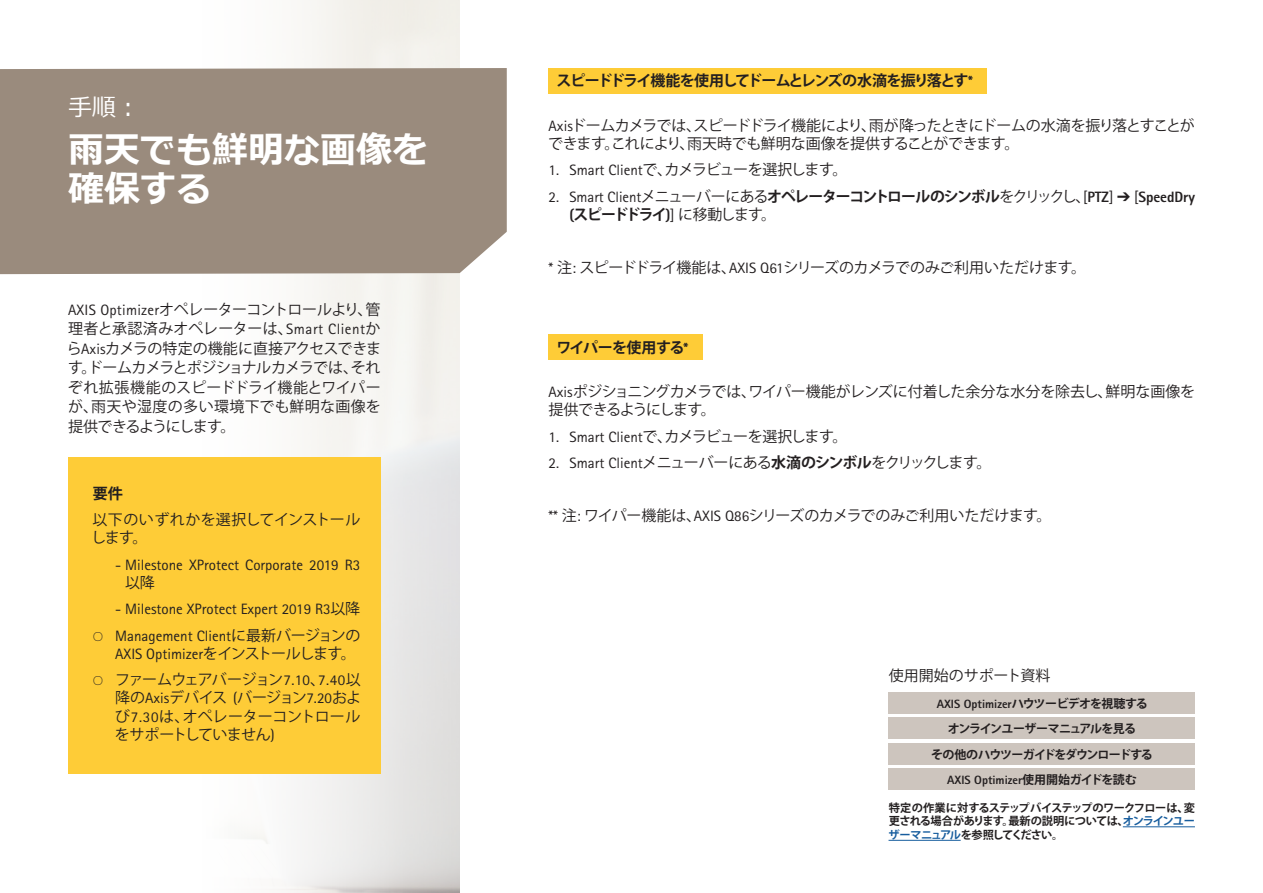
<style>
.page{position:relative;width:1263px;height:893px;background:#fff}
.page>*{position:absolute;margin:0;border:0;box-sizing:border-box;transform-origin:0 0}
.t1{font:700 36px/39px "Meiryo";color:#fff}
.t2{font:24px "Meiryo";color:#fff}
.t3{font:15px/19.5px "Koz Go Pro";letter-spacing:-.03em;color:#231f20;text-align:justify}
.t4{font:15px/18px "Rotis Sans Serif Pro";color:#231f20}
.t5{font:700 15px/18px "Koz Go Pro";letter-spacing:-.08em;color:#231f20}
.t6{font:15px "Koz Go Pro";letter-spacing:-.06em;color:#231f20}
.t7{font:15px "Koz Go Pro";letter-spacing:-.01em;color:#231f20}
.t8{font:15px "Koz Go Pro";letter-spacing:-.09em;color:#231f20}
.t9{font:15px/18px "Koz Go Pro";letter-spacing:.015em;color:#231f20}
.t10{font:15px "Koz Go Pro";color:#231f20}
.t11{font:700 15px "Koz Go Pro";letter-spacing:-.045em;color:#231f20}
.t12{font:800 12px "Rotis Sans Serif Pro";color:#231f20}
.t13{font:700 12px "Koz Go Pro";letter-spacing:-.07em;color:#231f20}
.t14{font:700 11.25px/13.5px "Koz Go Pro";letter-spacing:-.07em;color:#231f20;text-align:justify}
.s1{font-family:"Rotis Sans Serif Pro";font-weight:800}
.s2{font-family:"Rotis Sans Serif Pro"}
.s3{font-family:"Rotis Sans Serif Pro";font-weight:400}
.s4{font-weight:400}
.s5{font-weight:700}
.s6{font-family:"Koz Go Pro"}
.s7{font-family:"Karbon";font-weight:300}
.s8{font-family:"Koz Go Pro";font-weight:700}
.s9{color:#175d9e}
</style>
<div class="page">
<div style="left:68px;top:457px;width:313px;height:317px;background:#fecc37"></div>
<div style="left:549px;top:68px;width:437px;height:26px;background:#fecc37"></div>
<div style="left:549px;top:334px;width:154px;height:25px;background:#fecc37"></div>
<div style="left:0;top:68px;width:507px;height:206px;background:#9a8b7d"></div>
<div style="left:889px;top:718px;width:306px;height:21px;background:#cdc5be"></div>
<div style="left:889px;top:743px;width:306px;height:22px;background:#cdc5be"></div>
<div style="left:889px;top:692px;width:306px;height:21px;background:#cdc5be"></div>
<div style="left:889px;top:769px;width:306px;height:21px;background:#cdc5be"></div>
<hr style="left:1123px;top:826px;width:72px;height:1px;background:#175d9e">
<hr style="left:888px;top:840px;width:73px;height:1px;background:#175d9e">
<p class="t2" style="left:68px;top:91px;width:73px">手順：</p>
<p class="t1" style="left:68px;top:132px;width:362px">雨天でも鮮明な画像を確保する</p>
<p class="t5" style="left:556px;top:73px;width:418px">スピードドライ機能を使用してドームとレンズの水滴を振り落とす<span class="s1">*</span></p>
<p class="t3" style="left:548px;top:117px;width:648px;line-height:18px"><span class="s2">Axis</span>ドームカメラでは、スピードドライ機能により、雨が降ったときにドームの水滴を振り落とすことができます。これにより、雨天時でも鮮明な画像を提供することができます。</p>
<p class="t6" style="left:549px;top:160px;width:300px"><span class="s2">1. Smart Client</span>で、カメラビューを選択します。</p>
<p class="t5" style="left:570px;top:188px;width:627px;text-indent:-21px"><span class="s3">2. Smart Client</span><span class="s4">メニューバーにある</span>オペレーターコントロールのシンボル<span class="s4">をクリックし、</span><span class="s3">[</span><span class="s1">PTZ</span><span class="s3">]</span> ➔ <span class="s3">[</span><span class="s1">SpeedDry (</span>スピードドライ<span class="s1">)</span><span class="s3">]</span> <span class="s4">に移動します。</span></p>
<p class="t3" style="left:549px;top:258px;width:539px"><span class="s2">*</span> 注<span class="s2">:</span> スピードドライ機能は、<span class="s2">AXIS Q61</span>シリーズのカメラでのみご利用いただけます。</p>
<p class="t3" style="left:67px;top:300px;width:316px"><span class="s2">AXIS Optimizer</span>オペレーターコントロールより、管理者と承認済みオペレーターは、<span class="s2">Smart Client</span>から<span class="s2">Axis</span>カメラの特定の機能に直接アクセスできます。ドームカメラとポジショナルカメラでは、それぞれ拡張機能のスピードドライ機能とワイパーが、雨天や湿度の多い環境下でも鮮明な画像を提供できるようにします。</p>
<p class="t11" style="left:556px;top:337px;width:133px">ワイパーを使用する<span class="s1">*</span></p>
<p class="t3" style="left:549px;top:383px;width:648px;line-height:18px"><span class="s2">Axis</span>ポジショニングカメラでは、ワイパー機能がレンズに付着した余分な水分を除去し、鮮明な画像を提供できるようにします。</p>
<p class="t6" style="left:549px;top:426px;width:300px"><span class="s2">1. Smart Client</span>で、カメラビューを選択します。</p>
<p class="t8" style="left:549px;top:453px;width:444px"><span class="s2">2. Smart Client</span>メニューバーにある<span class="s5">水滴のシンボル</span>をクリックします。</p>
<p class="t7" style="left:549px;top:506px;width:504px"><span class="s2">**</span> 注<span class="s2">:</span> ワイパー機能は、<span class="s2">AXIS Q86</span>シリーズのカメラでのみご利用いただけます。</p>
<p class="t5" style="left:93px;top:485px;width:32px">要件</p>
<p class="t9" style="left:91px;top:511px;width:271px">以下のいずれかを選択してインストールします。</p>
<p class="t4" style="left:125px;top:556px;width:237px;text-indent:-10px">- Milestone XProtect Corporate 2019 R3<span class="s6">以降</span></p>
<p class="t4" style="left:115px;top:600px;width:247px">- Milestone XProtect Expert 2019 R3<span class="s6">以降</span></p>
<p class="t4" style="left:115px;top:627px;width:247px;text-indent:-23px"><span class="s7">O</span> Management Client<span class="s6">に最新バージョンの<br></span>AXIS Optimizer<span class="s6">をインストールします。</span></p>
<p class="t3" style="left:115px;top:671px;width:248px;line-height:18px;text-indent:-22px"><span class="s7">O</span> ファームウェアバージョン<span class="s2">7.10</span>、<span class="s2">7.40</span>以降の<span class="s2">Axis</span>デバイス <span class="s2">(</span>バージョン<span class="s2">7.20</span>および<span class="s2">7.30</span>は、オペレーターコントロールをサポートしていません<span class="s2">)</span></p>
<p class="t10" style="left:889px;top:666px;width:163px">使用開始のサポート資料</p>
<p class="t12" style="left:937px;top:696px;width:213px">AXIS Optimizer<span class="s8">ハウツービデオを視聴する</span></p>
<p class="t13" style="left:948px;top:721px;width:190px">オンラインユーザーマニュアルを見る</p>
<p class="t13" style="left:931px;top:747px;width:223px">その他のハウツーガイドをダウンロードする</p>
<p class="t12" style="left:947px;top:773px;width:191px">AXIS Optimizer<span class="s8">使用開始ガイドを読む</span></p>
<p class="t14" style="left:888px;top:801px;width:308px">特定の作業に対するステップバイステップのワークフローは、変更される場合があります。最新の説明については、<span class="s9">オンラインユーザーマニュアル</span>を参照してください。</p>
</div>
